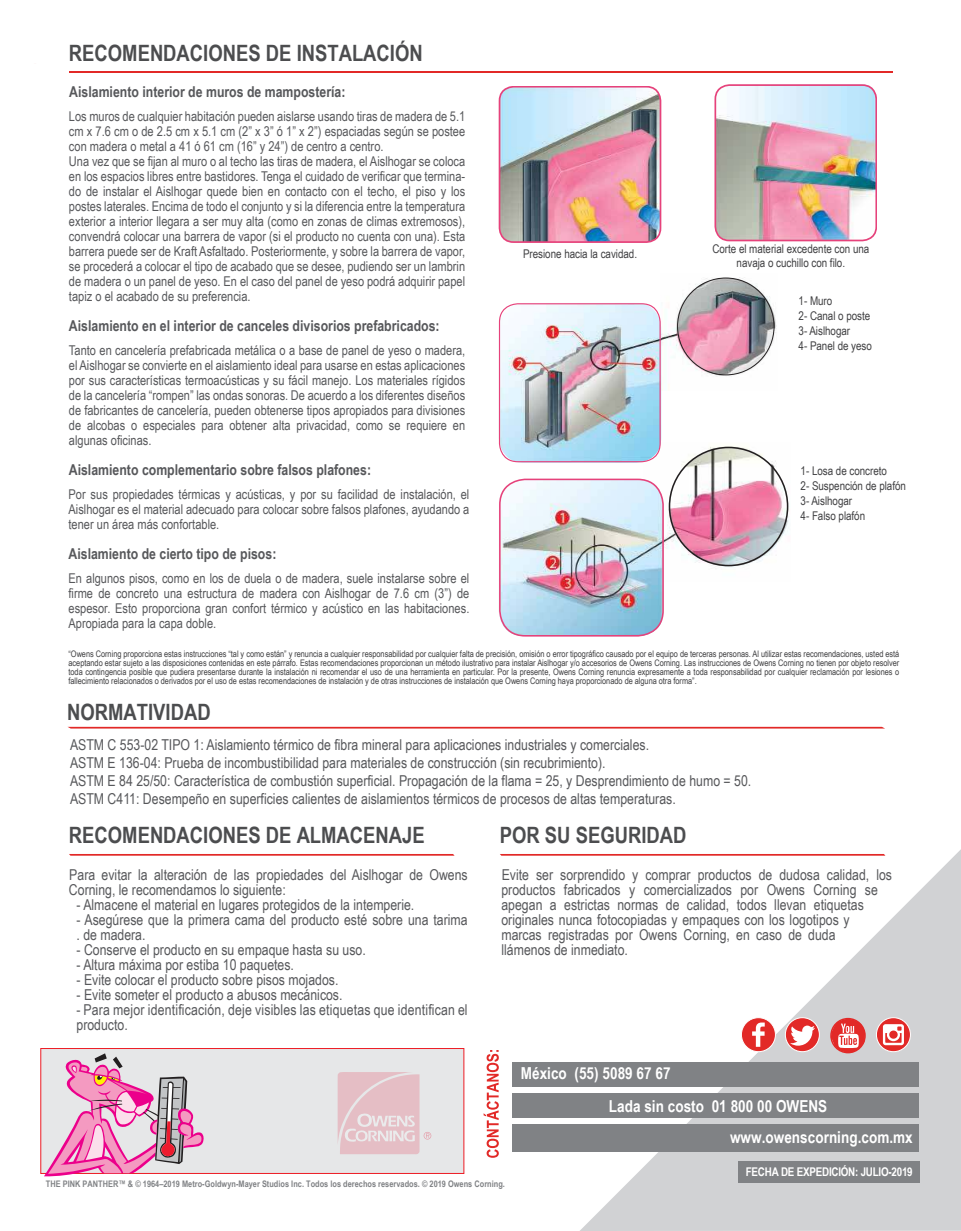
<style>
.page{position:relative;width:961px;height:1231px;background:#fff}
.page>*{position:absolute;margin:0;border:0;box-sizing:border-box;transform-origin:0 0}
.t1{font:700 22.5px "Arial Narrow";color:#4c4d4f}
.t2{font:700 16.5px "Arial Narrow";color:#fff}
.t3{font:15px/15px "Arial Narrow";color:#57585b}
.t4{font:700 15px "Arial Narrow";color:#57585b}
.t5{font:13.5px/15px "Arial Narrow";color:#57585b;text-align:justify}
.t6{font:12px/15px "Arial Narrow";letter-spacing:-.005em;color:#404042}
.t7{font:700 12px "Arial Narrow";letter-spacing:-.02em;color:#fff}
.t8{font:9px/9px "Arial Narrow";letter-spacing:-.005em;color:#404042;text-align:justify}
.t9{font:700 9px "Arial Narrow";color:#808285}
</style>
<div class="page">
<img style="left:664px;top:446px;width:125px;height:121px">
<img style="left:499px;top:481px;width:164px;height:155px">
<div style="left:499px;top:478px;width:165px;height:158px;border:2px solid #e6427b;border-radius:25px"></div>
<div style="left:668px;top:447px;width:120px;height:119px;border:2px solid #221f20;border-radius:50%"></div>
<svg style="left:579px;top:849px;width:382px;height:382px"></svg>
<div style="left:830px;top:1017px;width:35px;height:36px;border:2px solid #e22927;border-radius:50%"></div>
<svg style="left:830px;top:1015px;width:35px;height:37px"></svg>
<div style="left:741px;top:1017px;width:34px;height:34px;background:#e22927;border-radius:50%"></div>
<div style="left:741px;top:1017px;width:34px;height:35px;border:1px solid #fff;border-radius:50%"></div>
<svg style="left:752px;top:1022px;width:12px;height:24px"></svg>
<svg style="left:785px;top:1017px;width:34px;height:34px"></svg>
<div style="left:785px;top:1017px;width:34px;height:35px;border:1px solid #fff;border-radius:50%"></div>
<svg style="left:790px;top:1025px;width:25px;height:20px"></svg>
<svg style="left:876px;top:1017px;width:34px;height:34px"></svg>
<div style="left:876px;top:1017px;width:34px;height:35px;border:1px solid #fff;border-radius:50%"></div>
<svg style="left:882px;top:1024px;width:22px;height:21px"></svg>
<div style="left:40px;top:1048px;width:424px;height:125px;background:#e6e7e8;border:1px solid #ed1c24"></div>
<svg style="left:483px;top:1050px;width:16px;height:107px"></svg>
<div style="left:512px;top:1062px;width:407px;height:24px;background:#808285"></div>
<div style="left:512px;top:1093px;width:407px;height:25px;background:#808285"></div>
<svg style="left:44px;top:1053px;width:160px;height:123px"></svg>
<div style="left:512px;top:1124px;width:407px;height:27px;background:#808285"></div>
<div style="left:738px;top:1161px;width:181px;height:21px;background:#808285"></div>
<svg style="left:69px;top:854px;width:385px;height:1px"></svg>
<svg style="left:500px;top:854px;width:385px;height:1px"></svg>
<svg style="left:68px;top:727px;width:816px;height:1px"></svg>
<hr style="left:70px;top:71px;width:823px;height:2px;background:#e22927">
<img style="left:500px;top:86px;width:160px;height:156px">
<div style="left:499px;top:86px;width:162px;height:157px;border:2px solid #e6427b;border-radius:14px"></div>
<img style="left:717px;top:84px;width:159px;height:156px">
<div style="left:714px;top:84px;width:162px;height:157px;border:2px solid #e6427b;border-radius:14px"></div>
<img style="left:661px;top:277px;width:116px;height:113px">
<img style="left:498px;top:303px;width:163px;height:160px">
<div style="left:499px;top:303px;width:161px;height:159px;border:1px solid #e6427b;border-radius:18px"></div>
<svg style="left:337px;top:1072px;width:94px;height:82px"></svg>
<h1 class="t1" style="left:69px;top:44px;width:355px">RECOMENDACIONES DE INSTALACIÓN</h1>
<p class="t4" style="left:69px;top:86px;width:278px">Aislamiento interior de muros de mampostería:</p>
<p class="t5" style="left:69px;top:110px;width:398px;text-align:left">Los muros de cualquier habitación pueden aislarse usando tiras de madera de 5.1 cm x 7.6 cm o de 2.5 cm x 5.1 cm (2” x 3” ó 1” x 2”) espaciadas según se postee con madera o metal a 41 ó 61 cm (16” y 24”) de centro a centro.<br>Una vez que se fijan al muro o al techo las tiras de madera, el Aislhogar se coloca en los espacios libres entre bastidores. Tenga el cuidado de verificar que termina&shy;do de instalar el Aislhogar quede bien en contacto con el techo, el piso y los postes laterales. Encima de todo el conjunto y si la diferencia entre la temperatura exterior a interior llegara a ser muy alta (como en zonas de climas extremosos), convendrá colocar una barrera de vapor (si el producto no cuenta con una). Esta barrera puede ser de Kraft Asfaltado. Posteriormente, y sobre la barrera de vapor, se procederá a colocar el tipo de acabado que se desee, pudiendo ser un lambrin de madera o un panel de yeso. En el caso del panel de yeso podrá adquirir papel tapiz o el acabado de su preferencia.</p>
<p class="t4" style="left:69px;top:320px;width:372px">Aislamiento en el interior de canceles divisorios prefabricados:</p>
<p class="t5" style="left:69px;top:344px;width:398px">Tanto en cancelería prefabricada metálica o a base de panel de yeso o madera, el Aislhogar se convierte en el aislamiento ideal para usarse en estas aplicaciones por sus características termoacústicas y su fácil manejo. Los materiales rígidos de la cancelería “rompen” las ondas sonoras. De acuerdo a los diferentes diseños de fabricantes de cancelería, pueden obtenerse tipos apropiados para divisiones de alcobas o especiales para obtener alta privacidad, como se requiere en algunas oficinas.</p>
<p class="t4" style="left:69px;top:464px;width:304px">Aislamiento complementario sobre falsos plafones:</p>
<p class="t5" style="left:69px;top:488px;width:402px">Por sus propiedades térmicas y acústicas, y por su facilidad de instalación, el Aislhogar es el material adecuado para colocar sobre falsos plafones, ayudando a tener un área más confortable.</p>
<p class="t4" style="left:69px;top:548px;width:209px">Aislamiento de cierto tipo de pisos:</p>
<p class="t5" style="left:69px;top:572px;width:402px">En algunos pisos, como en los de duela o de madera, suele instalarse sobre el firme de concreto una estructura de madera con Aislhogar de 7.6 cm (3”) de espesor. Esto proporciona gran confort térmico y acústico en las habitaciones.<br>Apropiada para la capa doble.</p>
<p class="t6" style="left:523px;top:247px;width:115px">Presione hacia la cavidad.</p>
<p class="t6" style="left:712px;top:243px;width:158px;line-height:13.5px;text-align:center">Corte el material excedente con una navaja o cuchillo con filo.</p>
<p class="t6" style="left:798px;top:294px;width:75px">1- Muro<br>2- Canal o poste<br>3- Aislhogar<br>4- Panel de yeso</p>
<p class="t6" style="left:800px;top:465px;width:107px">1- Losa de concreto<br>2- Suspención de plafón<br>3- Aislhogar<br>4- Falso plafón</p>
<p class="t8" style="left:69px;top:650px;width:832px">“Owens Corning proporciona estas instrucciones “tal y como están” y renuncia a cualquier responsabilidad por cualquier falta de precisión, omisión o error tipográfico causado por el equipo de terceras personas. Al utilizar estas recomendaciones, usted está aceptando estar sujeto a las disposiciones contenidas en este párrafo. Estas recomendaciones proporcionan un método ilustrativo para instalar Aislhogar y/o accesorios de Owens Corning. Las instrucciones de Owens Corning no tienen por objeto resolver toda contingencia posible que pudiera presentarse durante la instalación ni recomendar el uso de una herramienta en particular. Por la presente, Owens Corning renuncia expresamente a toda responsabilidad por cualquier reclamación por lesiones o fallecimiento relacionados o derivados por el uso de estas recomendaciones de instalación y de otras instrucciones de instalación que Owens Corning haya proporcionado de alguna otra forma”.</p>
<h1 class="t1" style="left:67px;top:704px;width:145px">NORMATIVIDAD</h1>
<p class="t3" style="left:70px;top:737px;width:682px;line-height:18px">ASTM C 553-02 TIPO 1: Aislamiento térmico de fibra mineral para aplicaciones industriales y comerciales.<br>ASTM E 136-04: Prueba de incombustibilidad para materiales de construcción (sin recubrimiento).<br>ASTM E 84 25/50: Característica de combustión superficial. Propagación de la flama = 25, y Desprendimiento de humo = 50.<br>ASTM C411: Desempeño en superficies calientes de aislamientos térmicos de procesos de altas temperaturas.</p>
<h1 class="t1" style="left:69px;top:826px;width:357px">RECOMENDACIONES DE ALMACENAJE</h1>
<h1 class="t1" style="left:500px;top:826px;width:188px">POR SU SEGURIDAD</h1>
<p class="t3" style="left:69px;top:868px;width:400px">Para evitar la alteración de las propiedades del Aislhogar de Owens<br>Corning, le recomendamos lo siguiente:</p>
<p class="t3" style="left:76px;top:898px;width:339px">- Almacene el material en lugares protegidos de la intemperie.</p>
<p class="t3" style="left:76px;top:913px;width:393px">- Asegúrese que la primera cama del producto esté sobre una tarima . de madera.</p>
<p class="t3" style="left:76px;top:943px;width:291px">- Conserve el producto en su empaque hasta su uso.</p>
<p class="t3" style="left:76px;top:958px;width:219px">- Altura máxima por estiba 10 paquetes.</p>
<p class="t3" style="left:76px;top:973px;width:263px">- Evite colocar el producto sobre pisos mojados.</p>
<p class="t3" style="left:76px;top:988px;width:267px">- Evite someter el producto a abusos mecánicos.</p>
<p class="t3" style="left:76px;top:1003px;width:393px">- Para mejor identificación, deje visibles las etiquetas que identifican el producto.</p>
<p class="t3" style="left:501px;top:868px;width:392px">Evite ser sorprendido y comprar productos de dudosa calidad, los productos fabricados y comercializados por Owens Corning se apegan a estrictas normas de calidad, todos llevan etiquetas originales nunca fotocopiadas y empaques con los logotipos y marcas registradas por Owens Corning, en caso de duda<br>llámenos de inmediato.</p>
<p class="t2" style="left:521px;top:1067px;width:151px">México (55) 5089 67 67</p>
<p class="t2" style="left:609px;top:1099px;width:220px">Lada sin costo 01 800 00 OWENS</p>
<p class="t2" style="left:730px;top:1131px;width:184px">www.owenscorning.com.mx</p>
<p class="t7" style="left:746px;top:1167px;width:168px">FECHA DE EXPEDICIÓN: JULIO-2019</p>
<p class="t9" style="left:46px;top:1180px;width:460px">THE PINK PANTHER™ &amp; © 1964–2019 Metro-Goldwyn-Mayer Studios Inc. Todos los derechos reservados. © 2019 Owens Corning.</p>
</div>
